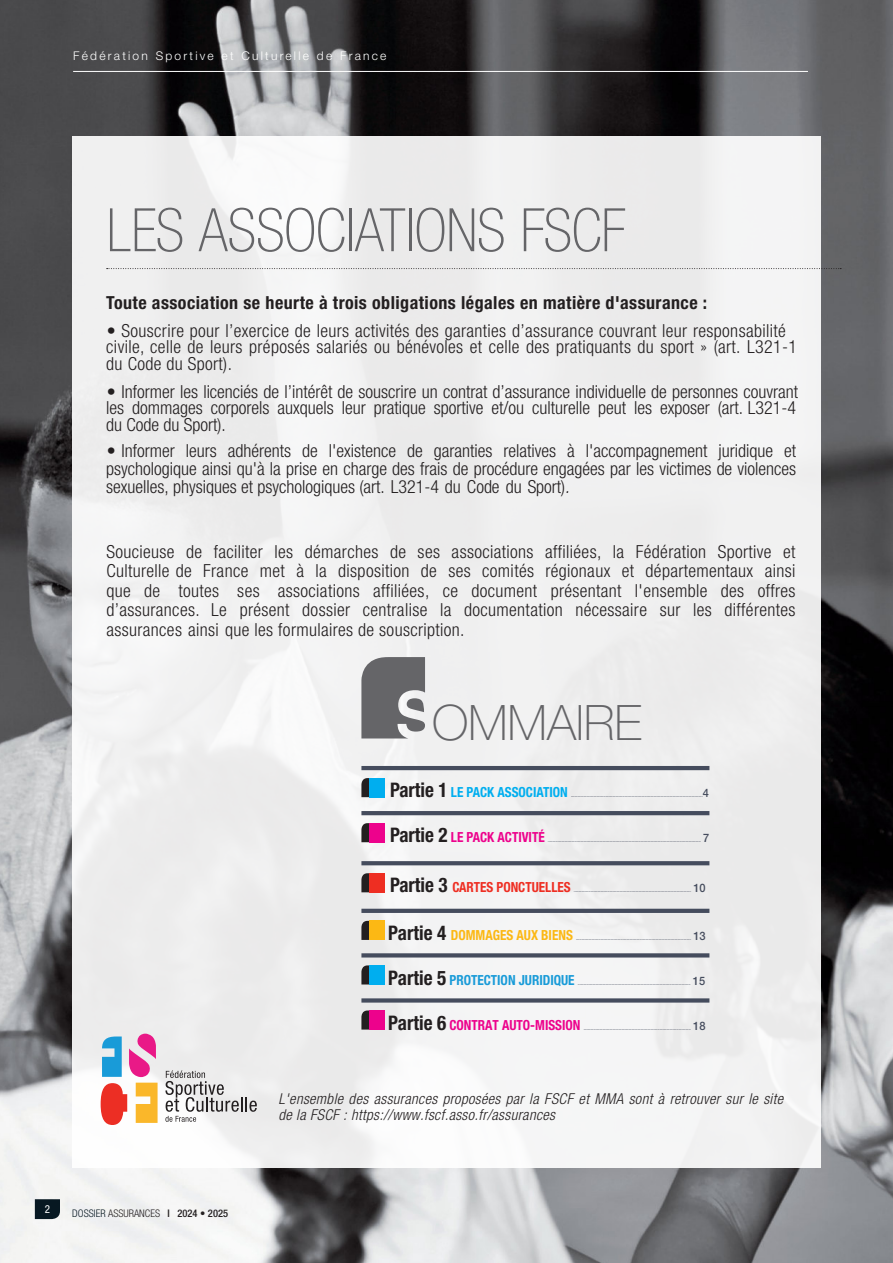
<style>
.page{position:relative;width:893px;height:1263px;background:#fff}
.page>*{position:absolute;margin:0;border:0;box-sizing:border-box;transform-origin:0 0}
.t1{font:100 condensed 60px "Helvetica Neue LT Std";letter-spacing:-.01em;color:#656568}
.t2{font:100 48.9px "Helvetica Neue LT Std";letter-spacing:-.005em;color:#656568}
.t3{font:300 condensed 18px/16.5px "Helvetica Neue LT Std";letter-spacing:.02em;color:#231f20;text-align:justify}
.t4{font:700 condensed 18px "Helvetica Neue LT Std";letter-spacing:.025em;color:#231f20}
.t5{font:italic 300 condensed 15px/16.2px "Helvetica Neue LT Std";letter-spacing:.025em;color:#231f20}
.t6{font:700 condensed 13.95px "Helvetica Neue LT Std";color:#ed028c;scale:.95 1}
.t7{font:700 condensed 13.95px "Helvetica Neue LT Std";color:#199bd8;scale:.95 1}
.t8{font:700 condensed 13.95px "Helvetica Neue LT Std";color:#00aeef;scale:.95 1}
.t9{font:700 condensed 13.95px "Helvetica Neue LT Std";color:#ee2e22;scale:.95 1}
.t10{font:700 condensed 13.95px "Helvetica Neue LT Std";color:#fcb814;scale:.95 1}
.t11{font:300 12px "Helvetica Neue LT Std";letter-spacing:.185em;color:#fff}
.t12{font:500 11.7px "Helvetica Neue LT Std";color:#454c5d;scale:.95 1}
.t13{font:condensed 10.95px "Helvetica Neue LT Std";color:#fff}
.t14{font:300 condensed 10.5px "Helvetica Neue LT Std";color:#242021}
.t15{font:500 4.2px "Helvetica Neue LT Std";color:#454c5d;scale:.95 1}
.s1{font-style:italic}
.s2{font-size:20.1px;color:#231f20}
.s3{color:#091a23}
.s4{font-weight:500}
</style>
<div class="page">
<img style="left:0;top:0;width:893px;height:1263px">
<div style="left:72px;top:137px;width:749px;height:1031px;background:#f0f0f0"></div>
<svg style="left:361px;top:657px;width:64px;height:81px"></svg>
<hr style="left:361px;top:766px;width:348px;height:4px;background:#454c5d">
<svg style="left:361px;top:778px;width:9px;height:19px"></svg>
<div style="left:370px;top:778px;width:15px;height:19px;background:#00aeef"></div>
<hr style="left:361px;top:811px;width:348px;height:4px;background:#454c5d">
<svg style="left:361px;top:823px;width:9px;height:19px"></svg>
<div style="left:370px;top:823px;width:15px;height:19px;background:#ed028c"></div>
<svg style="left:361px;top:861px;width:348px;height:4px"></svg>
<svg style="left:361px;top:873px;width:9px;height:19px"></svg>
<div style="left:370px;top:873px;width:15px;height:19px;background:#ee2e22"></div>
<hr style="left:361px;top:909px;width:348px;height:4px;background:#454c5d">
<svg style="left:361px;top:921px;width:9px;height:19px"></svg>
<div style="left:370px;top:921px;width:15px;height:19px;background:#fcb814"></div>
<svg style="left:361px;top:953px;width:348px;height:4px"></svg>
<svg style="left:361px;top:965px;width:9px;height:19px"></svg>
<div style="left:370px;top:965px;width:15px;height:19px;background:#00aeef"></div>
<svg style="left:361px;top:998px;width:348px;height:4px"></svg>
<svg style="left:361px;top:1010px;width:9px;height:19px"></svg>
<div style="left:370px;top:1010px;width:15px;height:19px;background:#ed028c"></div>
<svg style="left:107px;top:268px;width:734px;height:1px"></svg>
<hr style="left:73px;top:71px;width:735px;height:1px;background:#fff">
<svg style="left:35px;top:1199px;width:25px;height:20px"></svg>
<svg style="left:101px;top:1083px;width:26px;height:42px"></svg>
<svg style="left:129px;top:1034px;width:27px;height:43px"></svg>
<svg style="left:102px;top:1036px;width:20px;height:41px"></svg>
<svg style="left:136px;top:1083px;width:22px;height:40px"></svg>
<svg style="left:165px;top:1070px;width:92px;height:52px"></svg>
<p class="t11" style="left:73px;top:48px;width:315px">Fédération Sportive et Culturelle de France</p>
<h1 class="t1" style="left:106px;top:196px;width:521px">LES ASSOCIATIONS FSCF</h1>
<p class="t4" style="left:106px;top:291px;width:602px">Toute association se heurte à trois obligations légales en matière d'assurance :</p>
<p class="t3" style="left:106px;top:322px;width:692px;text-align:left">• Souscrire pour l’exercice de leurs activités des garanties d’assurance couvrant leur responsabilité civile, celle de leurs préposés salariés ou bénévoles et celle des pratiquants du sport » (art. L321-1 du Code du Sport).</p>
<p class="t3" style="left:106px;top:383px;width:693px">• Informer les licenciés de l’intérêt de souscrire un contrat d’assurance individuelle de personnes couvrant les dommages corporels auxquels leur pratique sportive et/ou culturelle peut les exposer (art. L321-4 du Code du Sport).</p>
<p class="t3" style="left:106px;top:442px;width:691px;line-height:18px">• Informer leurs adhérents de l'existence de garanties relatives à l'accompagnement juridique et psychologique ainsi qu'à la prise en charge des frais de procédure engagées par les victimes de violences sexuelles, physiques et psychologiques (art. L321-4 du Code du Sport)<span class="s1">.</span></p>
<p class="t3" style="left:106px;top:541px;width:690px;line-height:19.5px">Soucieuse de faciliter les démarches de ses associations affiliées, la Fédération Sportive et Culturelle de France met à la disposition de ses comités régionaux et départementaux ainsi que de toutes ses associations affiliées, ce document présentant l'ensemble des offres d’assurances. Le présent dossier centralise la documentation nécessaire sur les différentes assurances ainsi que les formulaires de souscription.</p>
<h2 class="t2" style="left:432px;top:694px;width:211px">OMMAIRE</h2>
<p class="t8" style="left:390px;top:784px;width:189px"><span class="s2">Partie 1</span> LE PACK ASSOCIATION</p>
<p class="t15" style="left:571px;top:793px;width:140px">......................................................................................................................</p>
<p class="t12" style="left:703px;top:786px;width:8px">4</p>
<p class="t6" style="left:390px;top:829px;width:164px"><span class="s2">Partie 2</span> LE PACK ACTIVITÉ</p>
<p class="t15" style="left:548px;top:838px;width:163px">.........................................................................................................................................</p>
<p class="t12" style="left:703px;top:831px;width:8px">7</p>
<p class="t9" style="left:390px;top:879px;width:192px"><span class="s2">Partie 3</span> CARTES PONCTUELLES</p>
<p class="t15" style="left:574px;top:888px;width:125px">.........................................................................................................</p>
<p class="t12" style="left:693px;top:881px;width:14px">10</p>
<p class="t10" style="left:388px;top:926px;width:196px"><span class="s2">Partie 4</span> DOMMAGES AUX BIENS</p>
<p class="t15" style="left:576px;top:936px;width:123px">.......................................................................................................</p>
<p class="t12" style="left:693px;top:929px;width:14px">13</p>
<p class="t7" style="left:388px;top:971px;width:198px"><span class="s2">Partie 5</span> PROTECTION JURIDIQUE</p>
<p class="t15" style="left:578px;top:980px;width:120px">.....................................................................................................</p>
<p class="t12" style="left:693px;top:973px;width:14px">15</p>
<p class="t6" style="left:388px;top:1016px;width:204px"><span class="s2">Partie 6</span> CONTRAT AUTO-MISSION</p>
<p class="t15" style="left:584px;top:1025px;width:114px">................................................................................................</p>
<p class="t12" style="left:693px;top:1018px;width:14px">18</p>
<p class="t13" style="left:45px;top:1202px;width:7px">2</p>
<p class="t14" style="left:72px;top:1207px;width:157px"><span class="s3">DOSSIER</span> ASSURANCES <span class="s4">I 2024 • 2025</span></p>
<p class="t5" style="left:279px;top:1091px;width:506px">L'ensemble des assurances proposées par la FSCF et MMA sont à retrouver sur le site de la FSCF : https://www.fscf.asso.fr/assurances</p>
</div>
